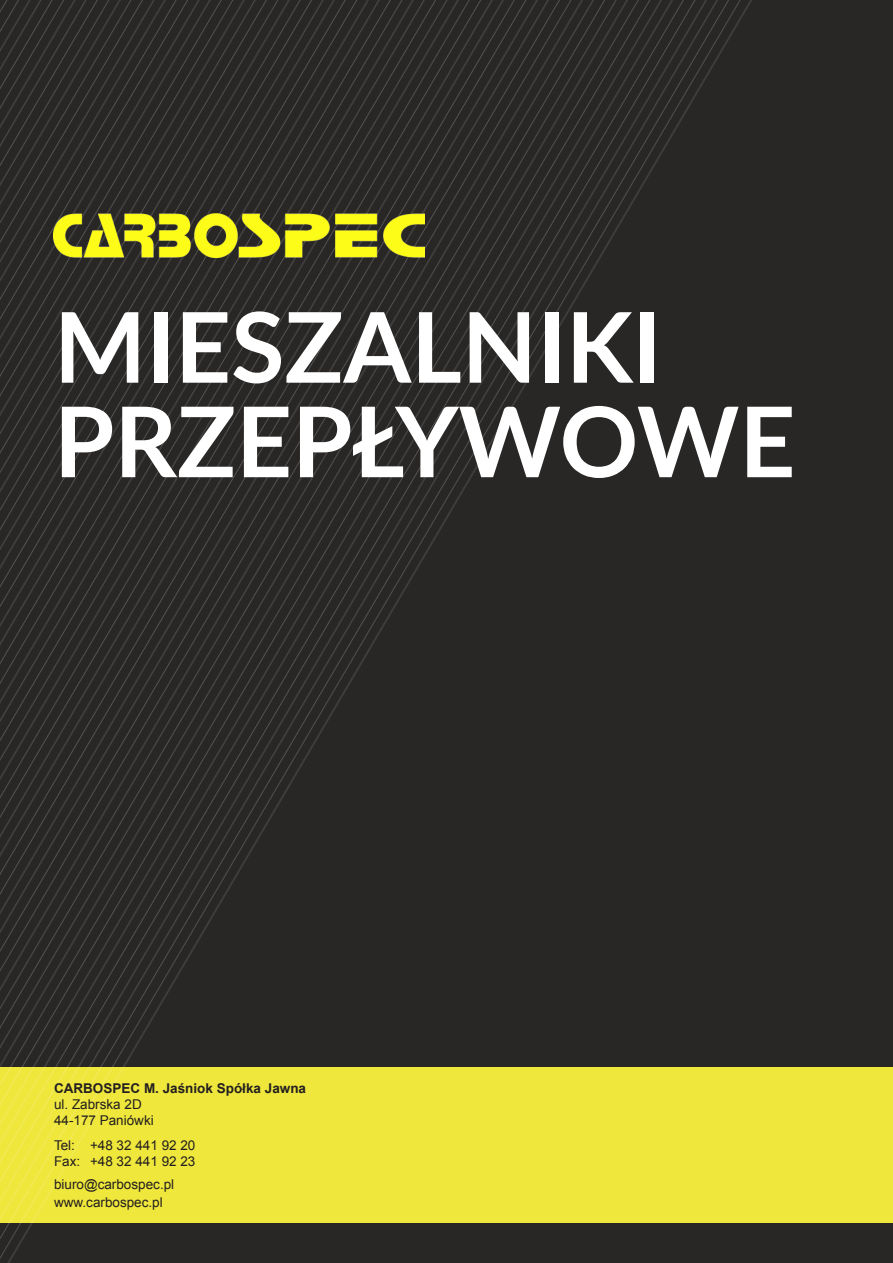
<style>
.page{position:relative;width:893px;height:1263px;background:#292726}
.page>*{position:absolute;margin:0;border:0;box-sizing:border-box;transform-origin:0 0}
.t1{font:700 97.5px/94.5px "Lato";color:#fff}
.t2{font:13.5px "Arial";color:#231f20}
.t3{font:700 13.5px "Arial";color:#231f20}
</style>
<div class="page">
<div style="left:0;top:1067px;width:893px;height:156px;background:#efe73b"></div>
<img style="left:0;top:0;width:752px;height:1263px">
<img style="left:54px;top:213px;width:371px;height:45px">
<p class="t1" style="left:54px;top:296px;width:743px">MIESZALNIKI<br>PRZEPŁYWOWE</p>
<p class="t3" style="left:54px;top:1079px;width:254px">CARBOSPEC M. Jaśniok Spółka Jawna</p>
<p class="t2" style="left:54px;top:1095px;width:89px">ul. Zabrska 2D</p>
<p class="t2" style="left:54px;top:1112px;width:101px">44-177 Paniówki</p>
<p class="t2" style="left:54px;top:1136px;width:143px">Tel: +48 32 441 92 20</p>
<p class="t2" style="left:54px;top:1152px;width:143px">Fax: +48 32 441 92 23</p>
<p class="t2" style="left:54px;top:1175px;width:122px">biuro@carbospec.pl</p>
<p class="t2" style="left:54px;top:1193px;width:110px">www.carbospec.pl</p>
</div>
